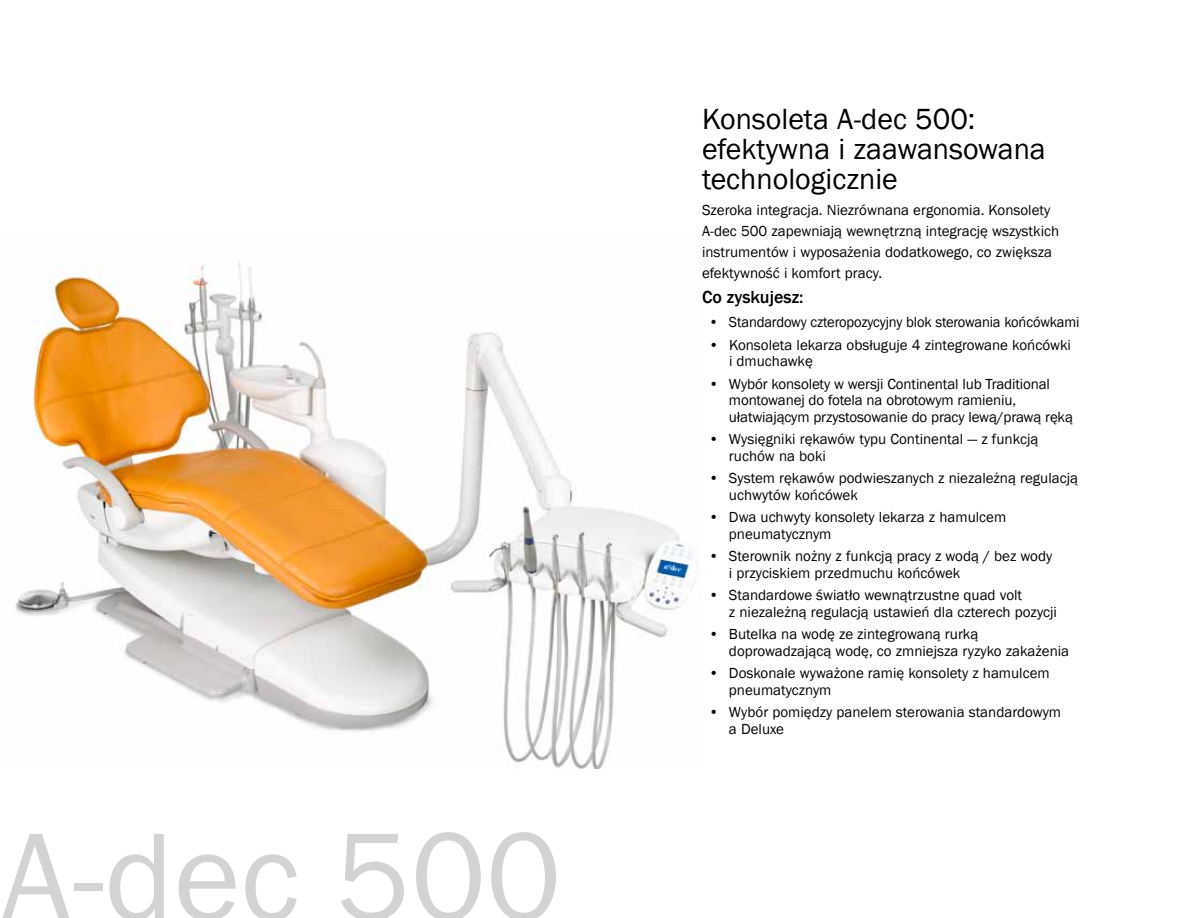
<style>
.page{position:relative;width:1188px;height:918px;background:#fff}
.page>*{position:absolute;margin:0;border:0;box-sizing:border-box;transform-origin:0 0}
.t1{font:128.4px "Franklin Gothic";color:#d1d3d4}
.t2{font:30px/30px "Franklin Gothic";color:#000}
.t3{font:500 18px "Franklin Gothic";color:#000}
.t4{font:15px/16.5px "Franklin Gothic";color:#000}
</style>
<div class="page">
<img style="left:15px;top:262px;width:679px;height:507px">
<h1 class="t1" style="left:2px;top:797px;width:561px">A-dec 500</h1>
<h2 class="t2" style="left:702px;top:105px;width:345px">Konsoleta A-dec 500: efektywna i zaawansowana technologicznie</h2>
<p class="t4" style="left:702px;top:199px;width:359px;line-height:21px">Szeroka integracja. Niezrównana ergonomia. Konsolety A-dec 500 zapewniają wewnętrzną integrację wszystkich instrumentów i wyposażenia dodatkowego, co zwiększa efektywność i komfort pracy.</p>
<p class="t3" style="left:702px;top:286px;width:103px">Co zyskujesz:</p>
<p class="t4" style="left:709px;top:314px;width:372px">• Standardowy czteropozycyjny blok sterowania końcówkami</p>
<p class="t4" style="left:729px;top:337px;width:344px;text-indent:-20px">• Konsoleta lekarza obsługuje 4 zintegrowane końcówki i dmuchawkę</p>
<p class="t4" style="left:729px;top:376px;width:345px;text-indent:-20px">• Wybór konsolety w wersji Continental lub Traditional montowanej do fotela na obrotowym ramieniu, ułatwiającym przystosowanie do pracy lewą/prawą ręką</p>
<p class="t4" style="left:729px;top:431px;width:311px;text-indent:-20px">• Wysięgniki rękawów typu Continental — z funkcją ruchów na boki</p>
<p class="t4" style="left:729px;top:470px;width:351px;text-indent:-20px">• System rękawów podwieszanych z niezależną regulacją uchwytów końcówek</p>
<p class="t4" style="left:729px;top:509px;width:279px;text-indent:-20px">• Dwa uchwyty konsolety lekarza z hamulcem pneumatycznym</p>
<p class="t4" style="left:729px;top:548px;width:325px;text-indent:-20px">• Sterownik nożny z funkcją pracy z wodą / bez wody i przyciskiem przedmuchu końcówek</p>
<p class="t4" style="left:729px;top:587px;width:329px;text-indent:-20px">• Standardowe światło wewnątrzustne quad volt<br>z niezależną regulacją ustawień dla czterech pozycji</p>
<p class="t4" style="left:729px;top:626px;width:342px;text-indent:-20px">• Butelka na wodę ze zintegrowaną rurką doprowadzającą wodę, co zmniejsza ryzyko zakażenia</p>
<p class="t4" style="left:729px;top:665px;width:322px;text-indent:-20px">• Doskonale wyważone ramię konsolety z hamulcem pneumatycznym</p>
<p class="t4" style="left:729px;top:704px;width:334px;text-indent:-20px">• Wybór pomiędzy panelem sterowania standardowym a Deluxe</p>
</div>
